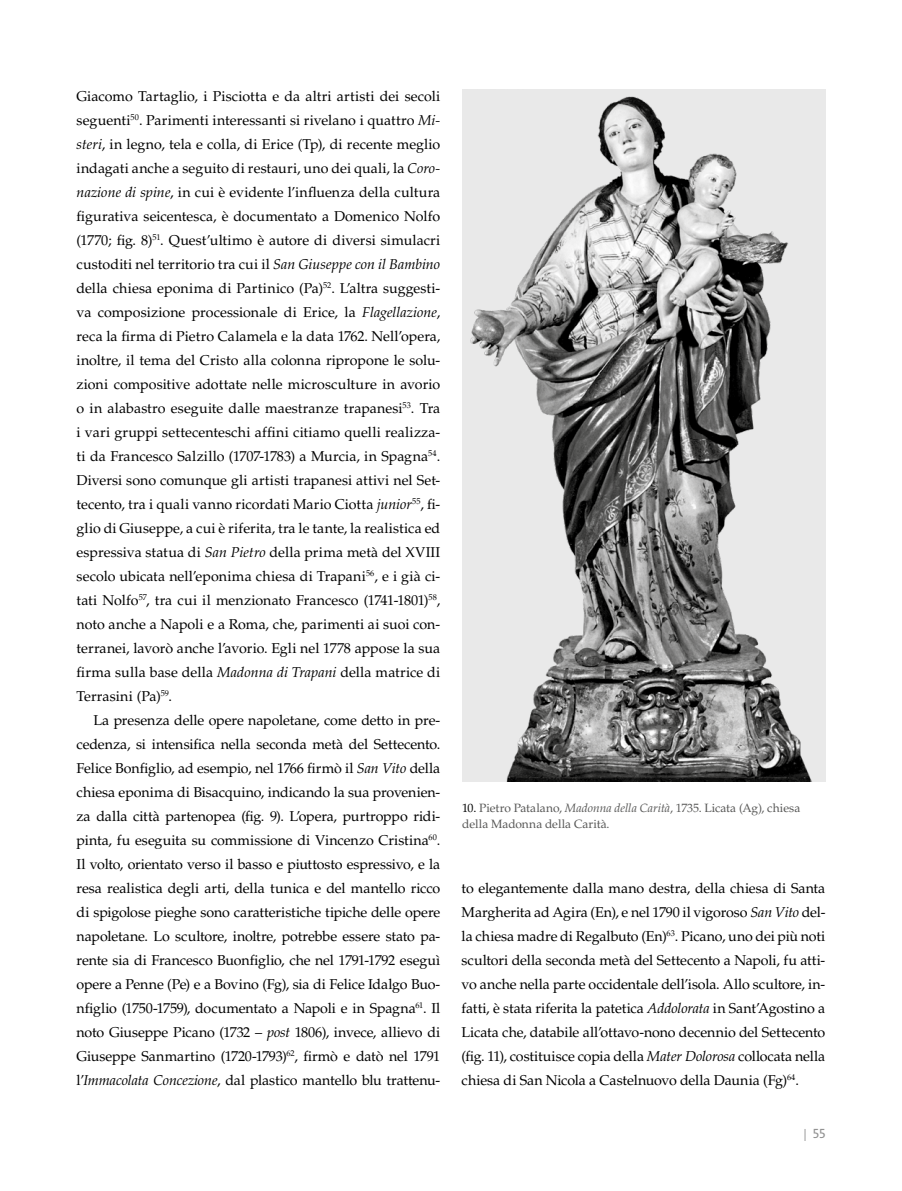
<style>
.page{position:relative;width:902px;height:1191px;background:#fff}
.page>*{position:absolute;margin:0;border:0;box-sizing:border-box;transform-origin:0 0}
.t1{font:14.25px/24px "Palatino LT Std";letter-spacing:-.01em;color:#000;text-align:justify}
.t2{font:13.5px "The Sans E4 s";color:#929292}
.t3{font:12px/16.2px "Palatino LT Std";letter-spacing:-.015em;color:#575756}
.s1{font-style:italic}
.s2{color:#000}
.s3{font-size:12px}
</style>
<div class="page">
<img style="left:462px;top:89px;width:363px;height:692px">
<p class="t1" style="left:77px;top:84px;width:365px">Giacomo Tartaglio, i Pisciotta e da altri artisti dei secoli seguenti<sup>50</sup>. Parimenti interessanti si rivelano i quattro <span class="s1">Mi&shy;steri</span>, in legno, tela e colla, di Erice (Tp), di recente meglio indagati anche a seguito di restauri, uno dei quali, la <span class="s1">Coro&shy;nazione di spine</span>, in cui è evidente l’influenza della cultura figurativa seicentesca, è documentato a Domenico Nolfo (1770; fig. 8)<sup>51</sup>. Quest’ultimo è autore di diversi simulacri custoditi nel territorio tra cui il <span class="s1">San Giuseppe con il Bambino </span>della chiesa eponima di Partinico (Pa)<sup>52</sup>. L’altra suggesti&shy;va composizione processionale di Erice, la <span class="s1">Flagellazione</span>, reca la firma di Pietro Calamela e la data 1762. Nell’opera, inoltre, il tema del Cristo alla colonna ripropone le solu&shy;zioni compositive adottate nelle microsculture in avorio o in alabastro eseguite dalle maestranze trapanesi<sup>53</sup>. Tra i vari gruppi settecenteschi affini citiamo quelli realizza&shy;ti da Francesco Salzillo (1707-1783) a Murcia, in Spagna<sup>54</sup>.<br>Diversi sono comunque gli artisti trapanesi attivi nel Set&shy;tecento, tra i quali vanno ricordati Mario Ciotta <span class="s1">junior</span><sup>55</sup>, fi&shy;glio di Giuseppe, a cui è riferita, tra le tante, la realistica ed espressiva statua di <span class="s1">San Pietro</span> della prima metà del XVIII secolo ubicata nell’eponima chiesa di Trapani<sup>56</sup>, e i già ci&shy;tati Nolfo<sup>57</sup>, tra cui il menzionato Francesco (1741-1801)<sup>58</sup>, noto anche a Napoli e a Roma, che, parimenti ai suoi con&shy;terranei, lavorò anche l’avorio. Egli nel 1778 appose la sua firma sulla base della <span class="s1">Madonna di Trapani</span> della matrice di Terrasini (Pa)<sup>59</sup>.</p>
<p class="t1" style="left:77px;top:708px;width:365px;text-indent:17px">La presenza delle opere napoletane, come detto in pre&shy;cedenza, si intensifica nella seconda metà del Settecento.<br>Felice Bonfiglio, ad esempio, nel 1766 firmò il <span class="s1">San Vito</span> della chiesa eponima di Bisacquino, indicando la sua provenien&shy;za dalla città partenopea (fig. 9). L’opera, purtroppo ridi&shy;pinta, fu eseguita su commissione di Vincenzo Cristina<sup>60</sup>.<br>Il volto, orientato verso il basso e piuttosto espressivo, e la resa realistica degli arti, della tunica e del mantello ricco di spigolose pieghe sono caratteristiche tipiche delle opere napoletane. Lo scultore, inoltre, potrebbe essere stato pa&shy;rente sia di Francesco Buonfiglio, che nel 1791-1792 eseguì opere a Penne (Pe) e a Bovino (Fg), sia di Felice Idalgo Buo&shy;nfiglio (1750-1759), documentato a Napoli e in Spagna<sup>61</sup>. Il noto Giuseppe Picano (1732 – <span class="s1">post</span> 1806), invece, allievo di Giuseppe Sanmartino (1720-1793)<sup>62</sup>, firmò e datò nel 1791 l’<span class="s1">Immacolata Concezione</span>, dal plastico mantello blu trattenu-</p>
<p class="t3" style="left:462px;top:799px;width:339px"><span class="s2">10.</span> Pietro Patalano, <span class="s1">Madonna della Carità</span>, 1735. Licata (Ag), chiesa della Madonna della Carità.</p>
<p class="t1" style="left:461px;top:876px;width:365px">to elegantemente dalla mano destra, della chiesa di Santa Margherita ad Agira (En), e nel 1790 il vigoroso <span class="s1">San Vito</span> del&shy;la chiesa madre di Regalbuto (En)<sup>63</sup>. Picano, uno dei più noti scultori della seconda metà del Settecento a Napoli, fu atti&shy;vo anche nella parte occidentale dell’isola. Allo scultore, in&shy;fatti, è stata riferita la patetica <span class="s1">Addolorata</span> in Sant’Agostino a Licata che, databile all’ottavo-nono decennio del Settecento (fig. 11), costituisce copia della <span class="s1">Mater Dolorosa</span> collocata nella chiesa di San Nicola a Castelnuovo della Daunia (Fg)<sup>64</sup>.</p>
<p class="t2" style="left:803px;top:1124px;width:24px"><span class="s3">|</span> 55</p>
</div>
